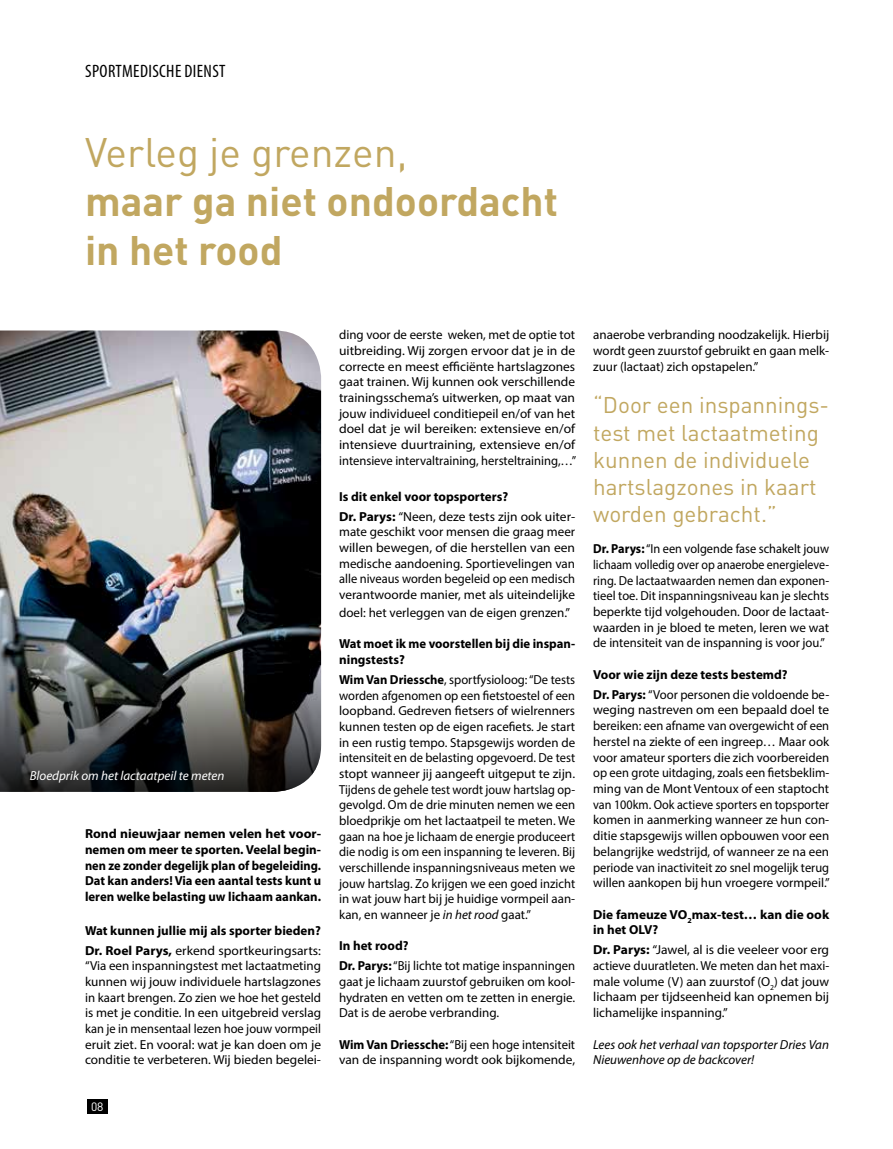
<style>
.page{position:relative;width:893px;height:1149px;background:#fff}
.page>*{position:absolute;margin:0;border:0;box-sizing:border-box;transform-origin:0 0}
.t1{font:700 40.65px/48.9px "DIN";color:#c1a760}
.t2{font:40.65px "DIN";color:#c1a760}
.t3{font:22.5px/27px "DIN";color:#c1a760}
.t4{font:condensed 18px "Myriad Pro";letter-spacing:.02em;color:#000}
.t5{font:13.05px/15.6px "Myriad Pro";color:#000;text-align:justify}
.t6{font:13.05px/15.6px "Myriad Pro";color:#000;text-align:justify;scale:.96 1}
.t7{font:700 13.05px/20px "Myriad Pro";color:#000}
.t8{font:13.05px/15.8px "Myriad Pro";color:#000;text-align:justify;scale:.95 1}
.t9{font:700 13.05px/15.6px "Myriad Pro";color:#000;text-align:justify;scale:1.04 1}
.t10{font:13.05px/15.8px "Myriad Pro";color:#000;text-align:justify;scale:1.04 1}
.t11{font:italic 13.05px/15.8px "Myriad Pro";color:#000}
.t12{font:italic 13.05px "Myriad Pro";color:#fff}
.t13{font:12px "DIN";color:#fff}
.s1{font-weight:400}
.s2{font-weight:700}
.s3{font-style:italic}
</style>
<div class="page">
<div style="left:87px;top:1098px;width:21px;height:15px;background:#000"></div>
<img style="left:0;top:330px;width:321px;height:461px">
<h3 class="t4" style="left:85px;top:62px;width:142px">SPORTMEDISCHE DIENST</h3>
<h1 class="t2" style="left:85px;top:127px;width:324px">Verleg je grenzen,</h1>
<h1 class="t1" style="left:85px;top:175px;width:474px">maar ga niet ondoordacht in het rood</h1>
<p class="t12" style="left:30px;top:768px;width:196px">Bloedprik om het lactaatpeil te meten</p>
<p class="t9" style="left:85px;top:826px;width:228px">Rond nieuwjaar nemen velen het voor&shy;nemen om meer te sporten. Veelal begin&shy;nen ze zonder degelijk plan of begeleiding.<br>Dat kan anders! Via een aantal tests kunt u leren welke belasting uw lichaam aankan.</p>
<p class="t7" style="left:85px;top:920px;width:238px">Wat kunnen jullie mij als sporter bieden?<br>Dr. Roel Parys, <span class="s1">erkend sportkeuringsarts:</span></p>
<p class="t5" style="left:85px;top:957px;width:238px">“Via een inspanningstest met lactaatmeting kunnen wij jouw individuele hartslagzones in kaart brengen. Zo zien we hoe het gesteld is met je conditie. In een uitgebreid verslag kan je in mensentaal lezen hoe jouw vormpeil eruit ziet. En vooral: wat je kan doen om je conditie te verbeteren. Wij bieden begelei-</p>
<p class="t13" style="left:91px;top:1098px;width:14px">0 61 088</p>
<p class="t5" style="left:339px;top:327px;width:239px">ding voor de eerste weken, met de optie tot uitbreiding. Wij zorgen ervoor dat je in de correcte en meest efficiënte hartslagzones gaat trainen. Wij kunnen ook verschillende trainingsschema’s uitwerken, op maat van jouw individueel conditiepeil en/of van het doel dat je wil bereiken: extensieve en/of intensieve duurtraining, extensieve en/of intensieve intervaltraining, hersteltraining,…”</p>
<p class="t7" style="left:339px;top:486px;width:238px">Is dit enkel voor topsporters?<br>Dr. Parys: <span class="s1">“Neen, deze tests zijn ook uiter-</span></p>
<p class="t5" style="left:339px;top:523px;width:238px">mate geschikt voor mensen die graag meer willen bewegen, of die herstellen van een medische aandoening. Sportievelingen van alle niveaus worden begeleid op een medisch verantwoorde manier, met als uiteindelijke</p>
<p class="t5" style="left:339px;top:604px;width:233px">doel: het verleggen van de eigen grenzen.”</p>
<p class="t7" style="left:339px;top:636px;width:238px;line-height:15.6px">Wat moet ik me voorstellen bij die inspan&shy;ningstests?</p>
<p class="t6" style="left:339px;top:671px;width:247px"><span class="s2">Wim Van Driessche</span>, sportfysioloog: “De tests worden afgenomen op een fietstoestel of een loopband. Gedreven fietsers of wielrenners kunnen testen op de eigen racefiets. Je start in een rustig tempo. Stapsgewijs worden de intensiteit en de belasting opgevoerd. De test stopt wanneer jij aangeeft uitgeput te zijn.<br>Tijdens de gehele test wordt jouw hartslag op&shy;gevolgd. Om de drie minuten nemen we een bloedprikje om het lactaatpeil te meten. We gaan na hoe je lichaam de energie produceert die nodig is om een inspanning te leveren. Bij verschillende inspanningsniveaus meten we jouw hartslag. Zo krijgen we een goed inzicht in wat jouw hart bij je huidige vormpeil aan&shy;kan, en wanneer je <span class="s3">in het rood</span> gaat.”</p>
<p class="t5" style="left:339px;top:935px;width:238px;line-height:20px"><span class="s2">In het rood?<br>Dr. Parys:</span> “Bij lichte tot matige inspanningen</p>
<p class="t5" style="left:339px;top:973px;width:238px">gaat je lichaam zuurstof gebruiken om kool&shy;hydraten en vetten om te zetten in energie.<br>Dat is de aerobe verbranding.</p>
<p class="t5" style="left:339px;top:1035px;width:238px"><span class="s2">Wim Van Driessche:</span> “Bij een hoge intensiteit van de inspanning wordt ook bijkomende,</p>
<p class="t5" style="left:593px;top:327px;width:238px">anaerobe verbranding noodzakelijk. Hierbij wordt geen zuurstof gebruikt en gaan melk&shy;zuur (lactaat) zich opstapelen.”</p>
<h2 class="t3" style="left:593px;top:391px;width:238px">“Door een inspannings&shy;test met lactaatmeting kunnen de individuele hartslagzones in kaart worden gebracht.”</h2>
<p class="t8" style="left:593px;top:540px;width:250px"><span class="s2">Dr. Parys:</span> “In een volgende fase schakelt jouw lichaam volledig over op anaerobe energieleve&shy;ring. De lactaatwaarden nemen dan exponen&shy;tieel toe. Dit inspanningsniveau kan je slechts beperkte tijd volgehouden. Door de lactaat&shy;waarden in je bloed te meten, leren we wat de intensiteit van de inspanning is voor jou.”</p>
<p class="t7" style="left:593px;top:664px;width:238px">Voor wie zijn deze tests bestemd?<br>Dr. Parys: <span class="s1">“Voor personen die voldoende be-</span></p>
<p class="t5" style="left:593px;top:701px;width:238px">weging nastreven om een bepaald doel te bereiken: een afname van overgewicht of een herstel na ziekte of een ingreep… Maar ook voor amateur sporters die zich voorbereiden op een grote uitdaging, zoals een fietsbeklim&shy;ming van de Mont Ventoux of een staptocht van 100km. Ook actieve sporters en topsporter komen in aanmerking wanneer ze hun con&shy;ditie stapsgewijs willen opbouwen voor een belangrijke wedstrijd, of wanneer ze na een periode van inactiviteit zo snel mogelijk terug willen aankopen bij hun vroegere vormpeil.”</p>
<p class="t7" style="left:593px;top:906px;width:238px;line-height:15.8px">Die fameuze VO<sub>2</sub>max-test… kan die ook in het OLV?</p>
<p class="t10" style="left:593px;top:941px;width:228px"><span class="s2">Dr. Parys:</span> “Jawel, al is die veeleer voor erg actieve duuratleten. We meten dan het maxi&shy;male volume (V) aan zuurstof (O<sub>2</sub>) dat jouw lichaam per tijdseenheid kan opnemen bij lichamelijke inspanning.”</p>
<p class="t11" style="left:593px;top:1036px;width:237px">Lees ook het verhaal van topsporter Dries Van<br>Nieuwenhove op de backcover!</p>
</div>
